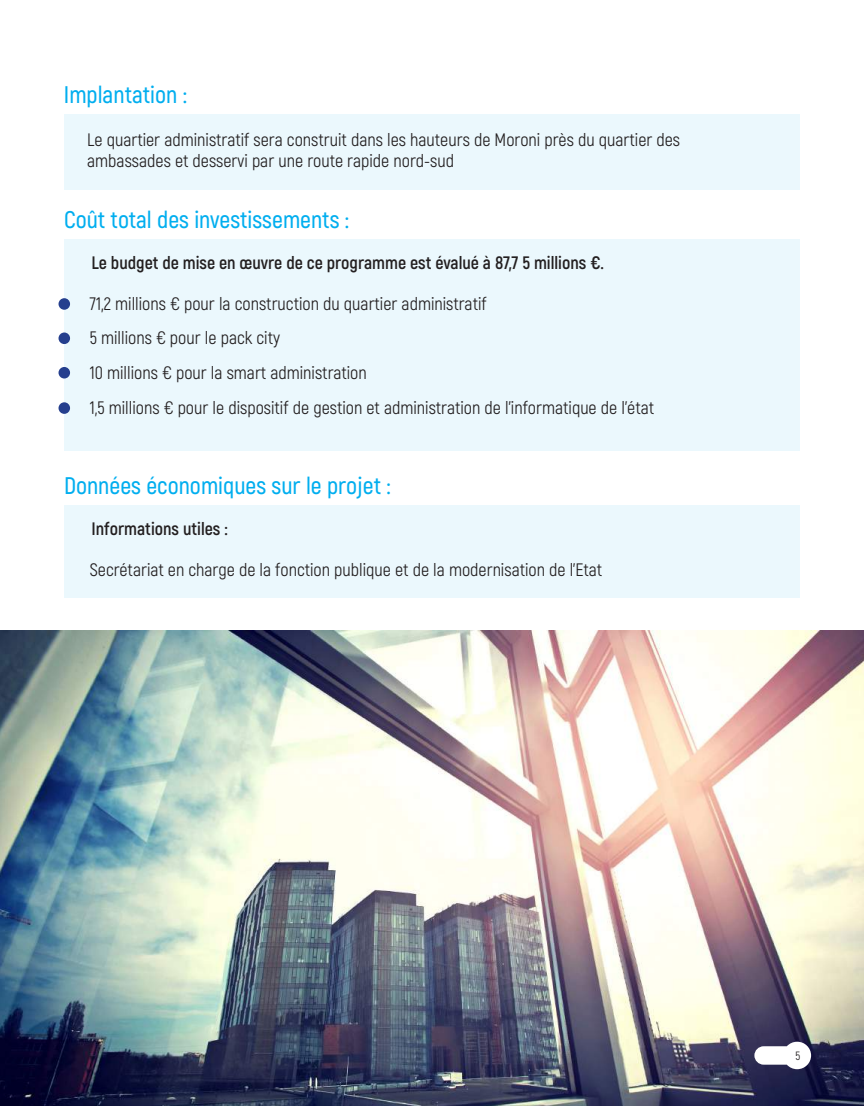
<style>
.page{position:relative;width:864px;height:1106px;background:#fff}
.page>*{position:absolute;margin:0;border:0;box-sizing:border-box;transform-origin:0 0}
.t1{font:600 24px "Akrobat";color:#00aeef}
.t2{font:18px/35px "Akrobat";color:#231f20}
.t3{font:700 18px "Akrobat";color:#231f20}
.t4{font:12px "Akrobat";color:#231f20}
</style>
<div class="page">
<div style="left:64px;top:114px;width:735px;height:75px;background:#ebf8fd"></div>
<div style="left:64px;top:239px;width:735px;height:211px;background:#ebf8fd"></div>
<div style="left:64px;top:505px;width:735px;height:93px;background:#ebf8fd"></div>
<div style="left:58px;top:298px;width:12px;height:12px;background:#253f8e;border-radius:50%"></div>
<div style="left:58px;top:332px;width:12px;height:12px;background:#253f8e;border-radius:50%"></div>
<div style="left:58px;top:367px;width:12px;height:11px;background:#253f8e;border-radius:50%"></div>
<div style="left:58px;top:402px;width:12px;height:12px;background:#253f8e;border-radius:50%"></div>
<img style="left:0;top:630px;width:863px;height:476px">
<svg style="left:754px;top:1041px;width:56px;height:28px"></svg>
<div style="left:786px;top:1044px;width:22px;height:22px;background:#fff;border-radius:50%"></div>
<h1 class="t1" style="left:64px;top:80px;width:125px">Implantation :</h1>
<p class="t2" style="left:87px;top:129px;width:594px;line-height:21px">Le quartier administratif sera construit dans les hauteurs de Moroni près du quartier des ambassades et desservi par une route rapide nord-sud</p>
<h1 class="t1" style="left:64px;top:205px;width:286px">Coût total des investissements :</h1>
<p class="t3" style="left:91px;top:251px;width:513px">Le budget de mise en œuvre de ce programme est évalué à 87,7 5 millions €.</p>
<p class="t2" style="left:90px;top:286px;width:398px">71,2 millions € pour la construction du quartier administratif</p>
<p class="t2" style="left:90px;top:320px;width:565px">5 millions € pour le pack city<br>10 millions € pour la smart administration<br>1,5 millions € pour le dispositif de gestion et administration de l’informatique de l’état</p>
<h1 class="t1" style="left:64px;top:471px;width:328px">Données économiques sur le projet :</h1>
<p class="t3" style="left:91px;top:517px;width:137px">Informations utiles :</p>
<p class="t2" style="left:90px;top:552px;width:513px">Secrétariat en charge de la fonction publique et de la modernisation de l’Etat</p>
<p class="t4" style="left:795px;top:1048px;width:6px">5</p>
</div>
